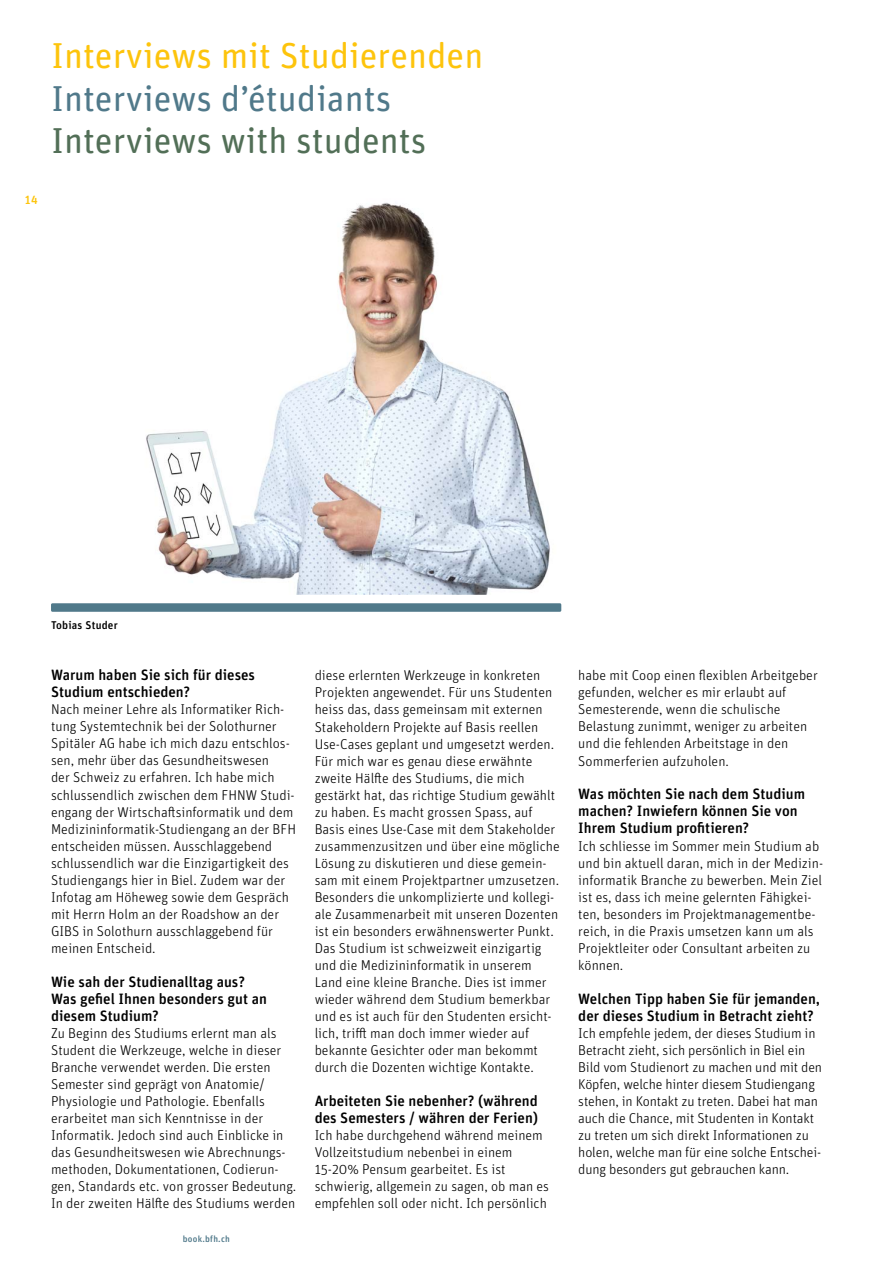
<style>
.page{position:relative;width:893px;height:1263px;background:#fff}
.page>*{position:absolute;margin:0;border:0;box-sizing:border-box;transform-origin:0 0}
.t1{font:36px "Unit Rounded Pro";color:#fdc40c}
.t2{font:36px "Unit Rounded Pro";color:#526f57}
.t3{font:36px "Unit Rounded Pro";color:#50798a}
.t4{font:500 15px/17px "Unit Rounded Pro";color:#000}
.t5{font:300 14.25px/17px "Unit Rounded Pro";color:#000}
.t6{font:500 12px "Unit Rounded Pro";color:#fdc40c}
.t7{font:500 11.25px "Unit Rounded Pro";letter-spacing:.015em;color:#000}
.t8{font:500 9px "Unit Rounded Pro";letter-spacing:.025em;color:#50798a}
</style>
<div class="page">
<img style="left:146px;top:202px;width:404px;height:393px">
<div style="left:51px;top:603px;width:510px;height:9px;background:#50798a;border-radius:2px"></div>
<h1 class="t1" style="left:51px;top:31px;width:434px">Interviews mit Studierenden</h1>
<h1 class="t3" style="left:51px;top:73px;width:342px">Interviews d’étudiants</h1>
<h1 class="t2" style="left:51px;top:116px;width:377px">Interviews with students</h1>
<p class="t6" style="left:24px;top:191px;width:15px">14</p>
<p class="t7" style="left:51px;top:617px;width:68px">Tobias Studer</p>
<p class="t4" style="left:51px;top:666px;width:206px">Warum haben Sie sich für dieses<br>Studium entschieden?</p>
<p class="t5" style="left:51px;top:701px;width:246px">Nach meiner Lehre als Informatiker Rich&shy;tung Systemtechnik bei der Solothurner Spitäler AG habe ich mich dazu entschlos&shy;sen, mehr über das Gesundheitswesen<br>der Schweiz zu erfahren. Ich habe mich schlussendlich zwischen dem FHNW Studi&shy;engang der Wirtschaftsinformatik und dem Medizininformatik-Studiengang an der BFH entscheiden müssen. Ausschlaggebend schlussendlich war die Einzigartigkeit des Studiengangs hier in Biel. Zudem war der Infotag am Höheweg sowie dem Gespräch mit Herrn Holm an der Roadshow an der GIBS in Solothurn ausschlaggebend für meinen Entscheid.</p>
<p class="t4" style="left:51px;top:972px;width:217px">Wie sah der Studienalltag aus?<br>Was gefiel Ihnen besonders gut an diesem Studium?</p>
<p class="t5" style="left:51px;top:1024px;width:247px">Zu Beginn des Studiums erlernt man als Student die Werkzeuge, welche in dieser Branche verwendet werden. Die ersten Semester sind geprägt von Anatomie/ Physiologie und Pathologie. Ebenfalls erarbeitet man sich Kenntnisse in der Informatik. Jedoch sind auch Einblicke in das Gesundheitswesen wie Abrechnungs&shy;methoden, Dokumentationen, Codierun&shy;gen, Standards etc. von grosser Bedeutung.<br>In der zweiten Hälfte des Studiums werden</p>
<p class="t8" style="left:183px;top:1232px;width:48px">book.bfh.ch</p>
<p class="t5" style="left:315px;top:667px;width:247px">diese erlernten Werkzeuge in konkreten Projekten angewendet. Für uns Studenten heiss das, dass gemeinsam mit externen Stakeholdern Projekte auf Basis reellen Use-Cases geplant und umgesetzt werden.<br>Für mich war es genau diese erwähnte zweite Hälfte des Studiums, die mich gestärkt hat, das richtige Studium gewählt zu haben. Es macht grossen Spass, auf Basis eines Use-Case mit dem Stakeholder zusammenzusitzen und über eine mögliche Lösung zu diskutieren und diese gemein&shy;sam mit einem Projektpartner umzusetzen.<br>Besonders die unkomplizierte und kollegi&shy;ale Zusammenarbeit mit unseren Dozenten ist ein besonders erwähnenswerter Punkt.<br>Das Studium ist schweizweit einzigartig und die Medizininformatik in unserem Land eine kleine Branche. Dies ist immer wieder während dem Studium bemerkbar und es ist auch für den Studenten ersicht&shy;lich, trifft man doch immer wieder auf bekannte Gesichter oder man bekommt durch die Dozenten wichtige Kontakte.</p>
<p class="t4" style="left:315px;top:1091px;width:225px">Arbeiteten Sie nebenher? (während des Semesters / währen der Ferien)</p>
<p class="t5" style="left:315px;top:1126px;width:236px">Ich habe durchgehend während meinem Vollzeitstudium nebenbei in einem 15-20% Pensum gearbeitet. Es ist schwierig, allgemein zu sagen, ob man es empfehlen soll oder nicht. Ich persönlich</p>
<p class="t5" style="left:578px;top:667px;width:241px">habe mit Coop einen flexiblen Arbeitgeber gefunden, welcher es mir erlaubt auf Semesterende, wenn die schulische Belastung zunimmt, weniger zu arbeiten und die fehlenden Arbeitstage in den Sommerferien aufzuholen.</p>
<p class="t4" style="left:578px;top:785px;width:228px">Was möchten Sie nach dem Studium machen? Inwiefern können Sie von<br>Ihrem Studium profitieren?</p>
<p class="t5" style="left:578px;top:837px;width:246px">Ich schliesse im Sommer mein Studium ab und bin aktuell daran, mich in der Medizin&shy;informatik Branche zu bewerben. Mein Ziel ist es, dass ich meine gelernten Fähigkei&shy;ten, besonders im Projektmanagementbe&shy;reich, in die Praxis umsetzen kann um als Projektleiter oder Consultant arbeiten zu können.</p>
<p class="t4" style="left:578px;top:989px;width:243px">Welchen Tipp haben Sie für jemanden, der dieses Studium in Betracht zieht?</p>
<p class="t5" style="left:578px;top:1024px;width:245px">Ich empfehle jedem, der dieses Studium in Betracht zieht, sich persönlich in Biel ein Bild vom Studienort zu machen und mit den Köpfen, welche hinter diesem Studiengang stehen, in Kontakt zu treten. Dabei hat man auch die Chance, mit Studenten in Kontakt zu treten um sich direkt Informationen zu holen, welche man für eine solche Entschei&shy;dung besonders gut gebrauchen kann.</p>
</div>
